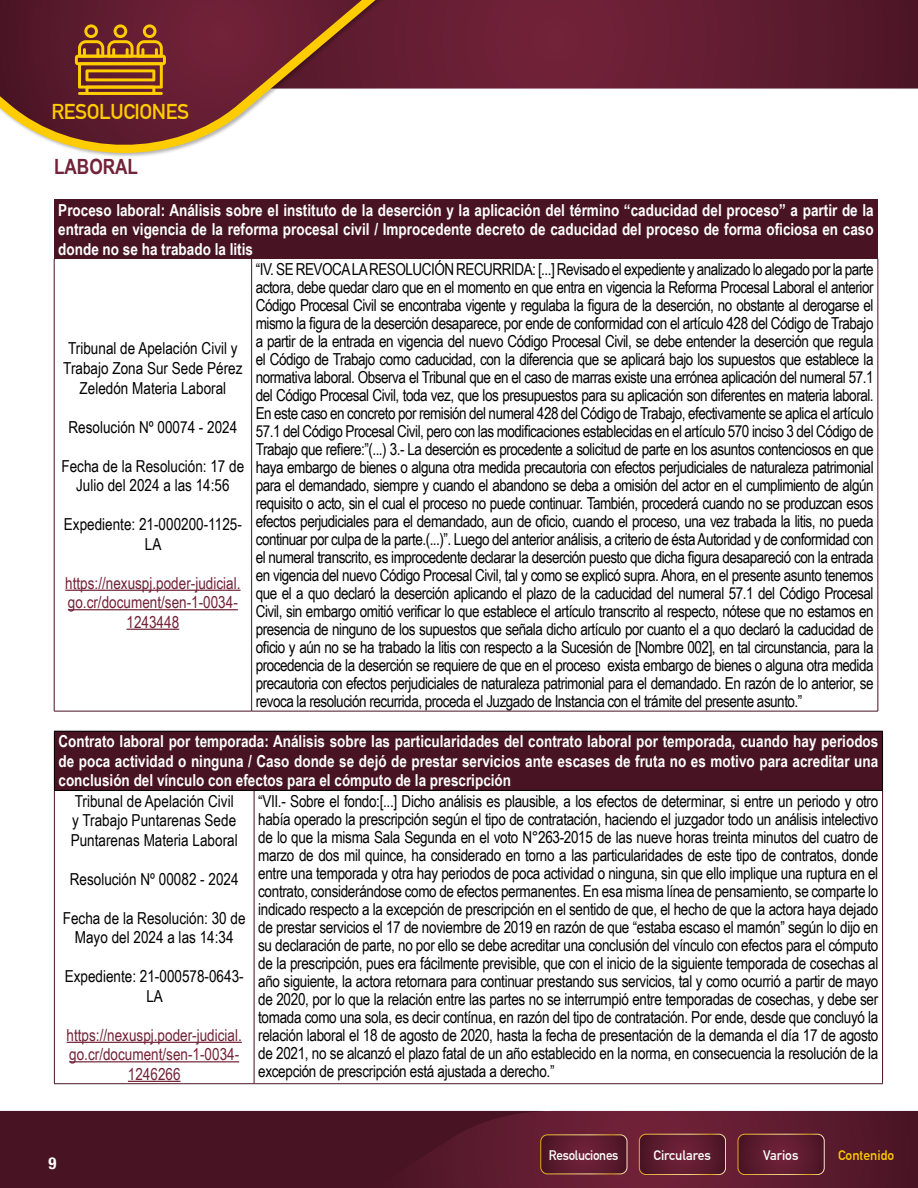
<style>
.page{position:relative;width:918px;height:1188px;background:#fff}
.page>*{position:absolute;margin:0;border:0;box-sizing:border-box;transform-origin:0 0}
.t1{font:700 21px "DIN Alternate";letter-spacing:-.02em;color:#fc0}
.t2{font:700 21px "Arial Narrow";color:#722239}
.t3{font:16.5px/18px "Arial Narrow";color:#000;text-align:center}
.t4{font:700 16.5px/19.5px "Arial Narrow";color:#fff;text-align:justify}
.t5{font:16.5px/19.5px "Arial Narrow";color:#722239;text-align:center}
.t6{font:700 condensed 16.5px "Helvetica Neue";color:#fff}
.t7{font:700 13.5px "DIN Alternate";letter-spacing:-.02em;color:#fff;scale:.96 1}
.t8{font:700 13.5px "DIN Alternate";color:#fff}
.t9{font:700 13.5px "DIN Alternate";color:#fc0}
.t10{font:700 13.5px "DIN Alternate";letter-spacing:-.02em;color:#fff}
</style>
<div class="page">
<div style="left:0;top:1111px;width:374px;height:77px;background:#481323"></div>
<svg style="left:374px;top:1111px;width:544px;height:77px;background:#5d1c2e"></svg>
<div style="left:738px;top:1134px;width:86px;height:41px;border:1px solid #fff;border-radius:7px"></div>
<svg style="left:470px;top:0;width:448px;height:89px;background:#631e32"></svg>
<svg style="left:451px;top:0;width:13px;height:89px"></svg>
<svg style="left:0;top:0;width:451px;height:157px"></svg>
<svg style="left:75px;top:24px;width:91px;height:71px;background:#9b5d1e"></svg>
<hr style="left:78px;top:92px;width:85px;height:3px;background:#fc0">
<div style="left:54px;top:200px;width:824px;height:59px;background:#481323"></div>
<hr style="left:54px;top:259px;width:1px;height:452px;background:#481323">
<hr style="left:251px;top:259px;width:1px;height:452px;background:#481323">
<hr style="left:878px;top:259px;width:1px;height:452px;background:#481323">
<hr style="left:54px;top:711px;width:198px;height:1px;background:#481323">
<hr style="left:252px;top:711px;width:626px;height:1px;background:#481323">
<hr style="left:65px;top:590px;width:176px;height:1px;background:#722239">
<hr style="left:68px;top:609px;width:170px;height:1px;background:#722239">
<hr style="left:127px;top:629px;width:52px;height:1px;background:#722239">
<div style="left:54px;top:731px;width:829px;height:59px;background:#481323"></div>
<hr style="left:54px;top:731px;width:200px;height:1px;background:#000">
<hr style="left:54px;top:732px;width:1px;height:58px;background:#000">
<hr style="left:254px;top:731px;width:629px;height:1px;background:#000">
<hr style="left:882px;top:732px;width:1px;height:58px;background:#000">
<hr style="left:54px;top:790px;width:200px;height:1px;background:#000">
<hr style="left:254px;top:790px;width:629px;height:1px;background:#000">
<hr style="left:54px;top:791px;width:1px;height:292px;background:#481323">
<hr style="left:254px;top:791px;width:1px;height:292px;background:#481323">
<hr style="left:882px;top:791px;width:1px;height:292px;background:#481323">
<hr style="left:54px;top:1083px;width:200px;height:1px;background:#481323">
<hr style="left:254px;top:1083px;width:629px;height:1px;background:#481323">
<hr style="left:67px;top:1042px;width:175px;height:1px;background:#722239">
<hr style="left:69px;top:1061px;width:170px;height:1px;background:#722239">
<hr style="left:128px;top:1081px;width:53px;height:1px;background:#722239">
<p class="t1" style="left:52px;top:95px;width:139px">RESOLUCIONES</p>
<p class="t2" style="left:54px;top:151px;width:86px">LABORAL</p>
<p class="t4" style="left:58px;top:199px;width:817px">Proceso laboral: Análisis sobre el instituto de la deserción y la aplicación del término “caducidad del proceso” a partir de la entrada en vigencia de la reforma procesal civil / Improcedente decreto de caducidad del proceso de forma oficiosa en caso donde no se ha trabado la litis</p>
<p class="t3" style="left:256px;top:260px;width:619px;text-align:justify">“IV. SE REVOCA LA RESOLUCIÓN RECURRIDA: [...] Revisado el expediente y analizado lo alegado por la parte actora, debe quedar claro que en el momento en que entra en vigencia la Reforma Procesal Laboral el anterior Código Procesal Civil se encontraba vigente y regulaba la figura de la deserción, no obstante al derogarse el mismo la figura de la deserción desaparece, por ende de conformidad con el artículo 428 del Código de Trabajo a partir de la entrada en vigencia del nuevo Código Procesal Civil, se debe entender la deserción que regula el Código de Trabajo como caducidad, con la diferencia que se aplicará bajo los supuestos que establece la normativa laboral. Observa el Tribunal que en el caso de marras existe una errónea aplicación del numeral 57.1 del Código Procesal Civil, toda vez, que los presupuestos para su aplicación son diferentes en materia laboral.<br>En este caso en concreto por remisión del numeral 428 del Código de Trabajo, efectivamente se aplica el artículo 57.1 del Código Procesal Civil, pero con las modificaciones establecidas en el artículo 570 inciso 3 del Código de Trabajo que refiere:”(...) 3.- La deserción es procedente a solicitud de parte en los asuntos contenciosos en que haya embargo de bienes o alguna otra medida precautoria con efectos perjudiciales de naturaleza patrimonial para el demandado, siempre y cuando el abandono se deba a omisión del actor en el cumplimiento de algún requisito o acto, sin el cual el proceso no puede continuar. También, procederá cuando no se produzcan esos efectos perjudiciales para el demandado, aun de oficio, cuando el proceso, una vez trabada la litis, no pueda continuar por culpa de la parte.(...)”. Luego del anterior análisis, a criterio de ésta Autoridad y de conformidad con el numeral transcrito, es improcedente declarar la deserción puesto que dicha figura desapareció con la entrada en vigencia del nuevo Código Procesal Civil, tal y como se explicó supra. Ahora, en el presente asunto tenemos que el a quo declaró la deserción aplicando el plazo de la caducidad del numeral 57.1 del Código Procesal Civil, sin embargo omitió verificar lo que establece el artículo transcrito al respecto, nótese que no estamos en presencia de ninguno de los supuestos que señala dicho artículo por cuanto el a quo declaró la caducidad de oficio y aún no se ha trabado la litis con respecto a la Sucesión de [Nombre 002], en tal circunstancia, para la procedencia de la deserción se requiere de que en el proceso exista embargo de bienes o alguna otra medida precautoria con efectos perjudiciales de naturaleza patrimonial para el demandado. En razón de lo anterior, se revoca la resolución recurrida, proceda el Juzgado de Instancia con el trámite del presente asunto.”</p>
<p class="t4" style="left:58px;top:731px;width:821px">Contrato laboral por temporada: Análisis sobre las particularidades del contrato laboral por temporada, cuando hay periodos de poca actividad o ninguna / Caso donde se dejó de prestar servicios ante escases de fruta no es motivo para acreditar una conclusión del vínculo con efectos para el cómputo de la prescripción</p>
<p class="t3" style="left:71px;top:790px;width:168px;line-height:19.5px;text-align:left">Tribunal de Apelación Civil y Trabajo Puntarenas Sede<br>Puntarenas Materia Laboral</p>
<p class="t3" style="left:70px;top:869px;width:170px">Resolución Nº 00082 - 2024</p>
<p class="t3" style="left:63px;top:907px;width:184px;line-height:19.5px">Fecha de la Resolución: 30 de<br>Mayo del 2024 a las 14:34</p>
<p class="t3" style="left:65px;top:966px;width:181px;line-height:19.5px">Expediente: 21-000578-0643-<br>LA</p>
<p class="t5" style="left:67px;top:1024px;width:177px">https://nexuspj.poder-judicial. go.cr/document/sen-1-0034-<br>1246266</p>
<p class="t3" style="left:63px;top:338px;width:181px;line-height:19.5px">Tribunal de Apelación Civil y<br>Trabajo Zona Sur Sede Pérez<br>Zeledón Materia Laboral</p>
<p class="t3" style="left:68px;top:417px;width:170px">Resolución Nº 00074 - 2024</p>
<p class="t3" style="left:62px;top:455px;width:184px;line-height:19.5px">Fecha de la Resolución: 17 de<br>Julio del 2024 a las 14:56</p>
<p class="t3" style="left:64px;top:514px;width:180px;line-height:19.5px">Expediente: 21-000200-1125-<br>LA</p>
<p class="t5" style="left:65px;top:572px;width:177px">https://nexuspj.poder-judicial. go.cr/document/sen-1-0034-<br>1243448</p>
<p class="t3" style="left:258px;top:791px;width:622px;text-align:justify">“VII.- Sobre el fondo:[...] Dicho análisis es plausible, a los efectos de determinar, si entre un periodo y otro había operado la prescripción según el tipo de contratación, haciendo el juzgador todo un análisis intelectivo de lo que la misma Sala Segunda en el voto N°263-2015 de las nueve horas treinta minutos del cuatro de marzo de dos mil quince, ha considerado en torno a las particularidades de este tipo de contratos, donde entre una temporada y otra hay periodos de poca actividad o ninguna, sin que ello implique una ruptura en el contrato, considerándose como de efectos permanentes. En esa misma línea de pensamiento, se comparte lo indicado respecto a la excepción de prescripción en el sentido de que, el hecho de que la actora haya dejado de prestar servicios el 17 de noviembre de 2019 en razón de que “estaba escaso el mamón” según lo dijo en su declaración de parte, no por ello se debe acreditar una conclusión del vínculo con efectos para el cómputo de la prescripción, pues era fácilmente previsible, que con el inicio de la siguiente temporada de cosechas al año siguiente, la actora retornara para continuar prestando sus servicios, tal y como ocurrió a partir de mayo de 2020, por lo que la relación entre las partes no se interrumpió entre temporadas de cosechas, y debe ser tomada como una sola, es decir contínua, en razón del tipo de contratación. Por ende, desde que concluyó la relación laboral el 18 de agosto de 2020, hasta la fecha de presentación de la demanda el día 17 de agosto de 2021, no se alcanzó el plazo fatal de un año establecido en la norma, en consecuencia la resolución de la excepción de prescripción está ajustada a derecho.”</p>
<p class="t6" style="left:49px;top:1149px;width:9px">9</p>
<p class="t7" style="left:549px;top:1145px;width:74px">Resoluciones</p>
<p class="t8" style="left:654px;top:1145px;width:59px">Circulares</p>
<p class="t10" style="left:763px;top:1145px;width:37px">Varios</p>
<p class="t9" style="left:838px;top:1145px;width:58px">Contenido</p>
</div>
